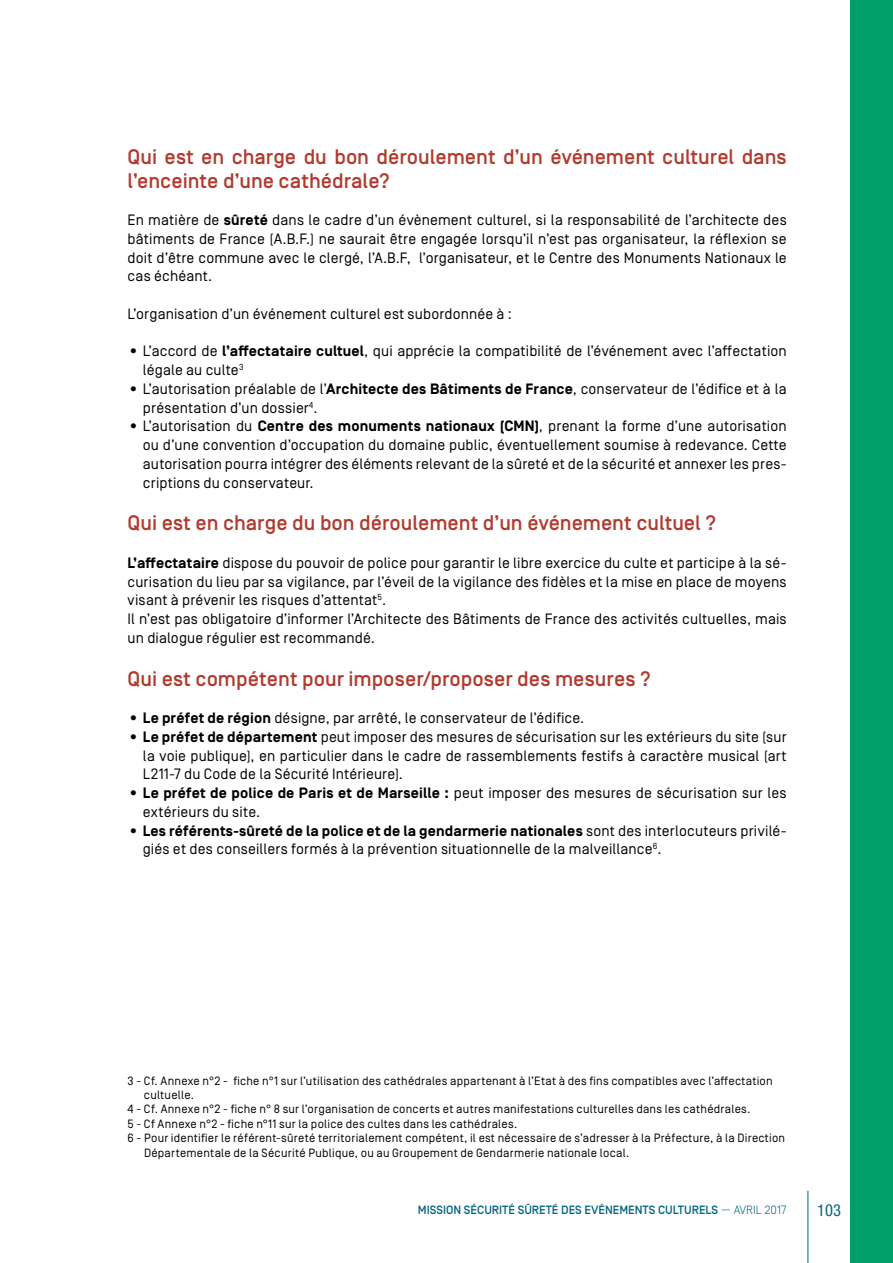
<style>
.page{position:relative;width:893px;height:1263px;background:#fff}
.page>*{position:absolute;margin:0;border:0;box-sizing:border-box;transform-origin:0 0}
.t1{font:500 21px/24px "Simplon BP";color:#b13b2f}
.t2{font:condensed 16.5px "Helvetica Neue LT Std";color:#006482}
.t3{font:15px/18.8px "Simplon BP Regular";letter-spacing:.01em;color:#000}
.t4{font:700 15px "Simplon BP";letter-spacing:.01em;color:#000}
.t5{font:12px "Simplon BP Regular";letter-spacing:.02em;color:#000}
.t6{font:500 12px "Simplon BP";color:#006482}
.s1{font-family:"Simplon BP";font-weight:700}
.s2{font-family:"Simplon BP Regular";font-weight:400}
.s3{font-weight:300}
</style>
<div class="page">
<div style="left:850px;top:0;width:43px;height:1263px;background:#009f69"></div>
<hr style="left:807px;top:1191px;width:1px;height:72px;background:#006482">
<h1 class="t1" style="left:128px;top:145px;width:661px">Qui est en charge du bon déroulement d’un événement culturel dans l’enceinte d’une cathédrale?</h1>
<p class="t3" style="left:128px;top:210px;width:661px;text-align:justify">En matière de <span class="s1">sûreté</span> dans le cadre d’un évènement culturel, si la responsabilité de l’architecte des bâtiments de France (A.B.F.) ne saurait être engagée lorsqu’il n’est pas organisateur, la réflexion se doit d’être commune avec le clergé, l’A.B.F, l’organisateur, et le Centre des Monuments Nationaux le cas échéant.</p>
<p class="t3" style="left:128px;top:304px;width:386px">L’organisation d’un événement culturel est subordonnée à :</p>
<p class="t3" style="left:143px;top:342px;width:645px;text-indent:-15px">• L’accord de <span class="s1">l’affectataire cultuel</span>, qui apprécie la compatibilité de l’événement avec l’affectation légale au culte<sup>3</sup></p>
<p class="t3" style="left:143px;top:379px;width:645px;text-indent:-15px">• L’autorisation préalable de l’<span class="s1">Architecte des Bâtiments de France</span>, conservateur de l’édifice et à la présentation d’un dossier<sup>4</sup>.</p>
<p class="t3" style="left:143px;top:417px;width:645px;text-align:justify;text-indent:-15px">• L’autorisation du <span class="s1">Centre des monuments nationaux (CMN)</span>, prenant la forme d’une autorisation ou d’une convention d’occupation du domaine public, éventuellement soumise à redevance. Cette autorisation pourra intégrer des éléments relevant de la sûreté et de la sécurité et annexer les pres&shy;criptions du conservateur.</p>
<h1 class="t1" style="left:128px;top:511px;width:590px">Qui est en charge du bon déroulement d’un événement cultuel ?</h1>
<p class="t3" style="left:128px;top:553px;width:661px"><span class="s1">L’affectataire</span> dispose du pouvoir de police pour garantir le libre exercice du culte et participe à la sé&shy;curisation du lieu par sa vigilance, par l’éveil de la vigilance des fidèles et la mise en place de moyens visant à prévenir les risques d’attentat<sup>5</sup>.<br>Il n’est pas obligatoire d’informer l’Architecte des Bâtiments de France des activités cultuelles, mais un dialogue régulier est recommandé.</p>
<h1 class="t1" style="left:128px;top:667px;width:525px">Qui est compétent pour imposer/proposer des mesures ?</h1>
<p class="t3" style="left:128px;top:708px;width:458px">• <span class="s1">Le préfet de région</span> désigne, par arrêté, le conservateur de l’édifice.</p>
<p class="t3" style="left:143px;top:727px;width:645px;text-align:justify;text-indent:-15px">• <span class="s1">Le préfet de département</span> peut imposer des mesures de sécurisation sur les extérieurs du site (sur la voie publique), en particulier dans le cadre de rassemblements festifs à caractère musical (art L211-7 du Code de la Sécurité Intérieure).</p>
<p class="t3" style="left:143px;top:783px;width:645px;text-indent:-15px">• <span class="s1">Le préfet de police de Paris et de Marseille :</span> peut imposer des mesures de sécurisation sur les extérieurs du site.</p>
<p class="t4" style="left:128px;top:822px;width:661px">• Les référents-sûreté de la police et de la gendarmerie nationales <span class="s2">sont des interlocuteurs privilé-</span></p>
<p class="t3" style="left:143px;top:840px;width:520px">giés et des conseillers formés à la prévention situationnelle de la malveillance<sup>6</sup>.</p>
<p class="t5" style="left:128px;top:1073px;width:647px">3 - Cf. Annexe n°2 - fiche n°1 sur l’utilisation des cathédrales appartenant à l’Etat à des fins compatibles avec l’affectation</p>
<p class="t5" style="left:144px;top:1088px;width:52px">cultuelle.</p>
<p class="t5" style="left:128px;top:1102px;width:624px">4 - Cf. Annexe n°2 - fiche n° 8 sur l’organisation de concerts et autres manifestations culturelles dans les cathédrales.</p>
<p class="t5" style="left:128px;top:1117px;width:391px">5 - Cf Annexe n°2 - fiche n°11 sur la police des cultes dans les cathédrales.</p>
<p class="t5" style="left:128px;top:1131px;width:659px">6 - Pour identifier le référent-sûreté territorialement compétent, il est nécessaire de s’adresser à la Préfecture, à la Direction</p>
<p class="t5" style="left:144px;top:1145px;width:487px">Départementale de la Sécurité Publique, ou au Groupement de Gendarmerie nationale local.</p>
<p class="t6" style="left:418px;top:1203px;width:370px">MISSION SÉCURITÉ SÛRETÉ DES EVÉNEMENTS CULTURELS <span class="s3">— AVRIL 2017</span></p>
<p class="t2" style="left:817px;top:1200px;width:25px">103</p>
</div>
